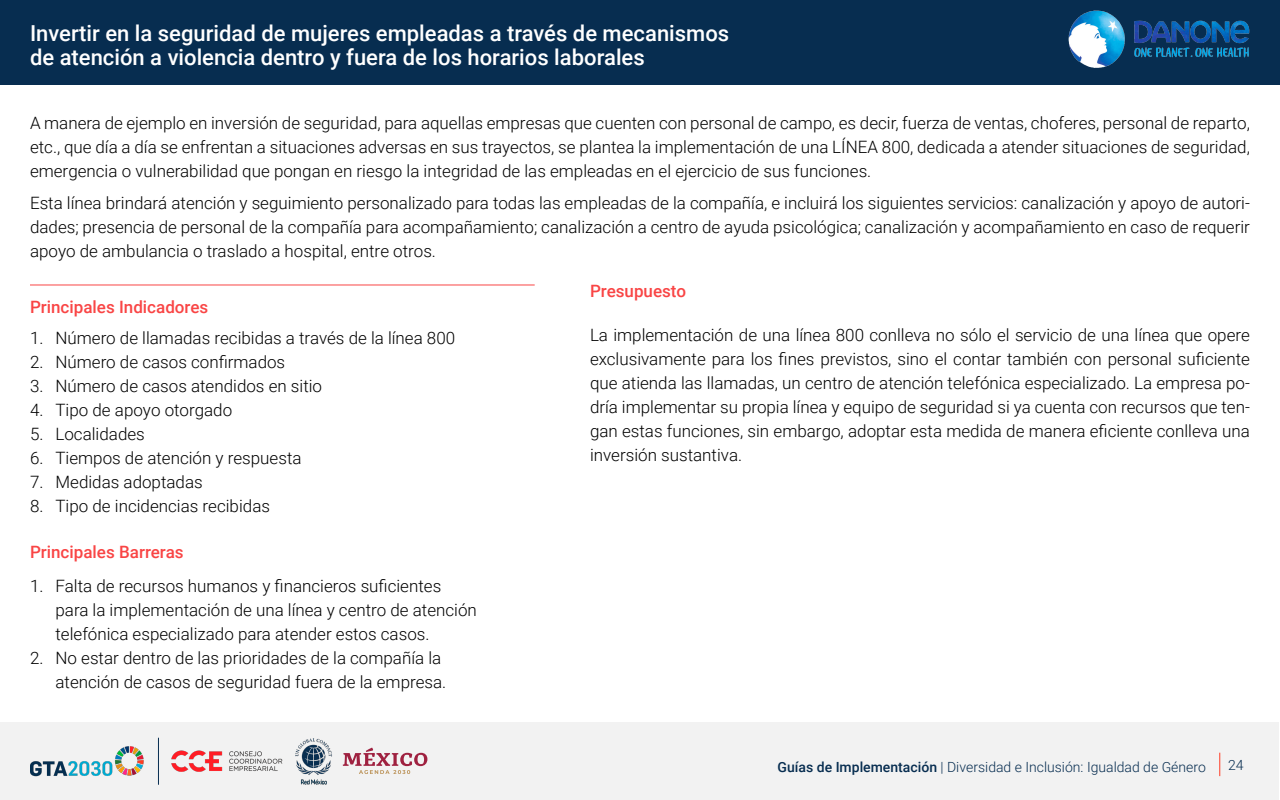
<style>
.page{position:relative;width:1280px;height:800px;background:#fff}
.page>*{position:absolute;margin:0;border:0;box-sizing:border-box;transform-origin:0 0}
.Titulos{font:500 22px/24px "Roboto";color:#fff}
.GENERAL_FINAL{font:300 17px/24px "Roboto";color:#000;text-align:justify}
.t1{font:500 17px "Roboto";color:#f94545}
.t2{font:300 14px "Roboto";color:#072d50}
.s1{font-weight:500}
</style>
<div class="page">
<div style="left:1px;top:722px;width:1278px;height:78px;background:#f2f2f2"></div>
<div style="left:0;top:0;width:1280px;height:84px;background:#072d50"></div>
<img style="left:30px;top:746px;width:114px;height:31px">
<img style="left:172px;top:751px;width:110px;height:21px">
<img style="left:295px;top:738px;width:37px;height:37px">
<svg style="left:343px;top:748px;width:84px;height:26px"></svg>
<hr style="left:158px;top:738px;width:1px;height:46px;background:#072d50">
<svg style="left:1220px;top:753px;width:1px;height:23px"></svg>
<img style="left:300px;top:779px;width:27px;height:6px">
<img style="left:1068px;top:11px;width:182px;height:57px">
<hr style="left:30px;top:285px;width:505px;height:1px;background:#f94545">
<p class="Titulos" style="left:30px;top:20px;width:701px">Invertir en la seguridad de mujeres empleadas a través de mecanismos de atención a violencia dentro y fuera de los horarios laborales</p>
<p class="GENERAL_FINAL" style="left:30px;top:111px;width:1222px">A manera de ejemplo en inversión de seguridad, para aquellas empresas que cuenten con personal de campo, es decir, fuerza de ventas, choferes, personal de reparto, etc., que día a día se enfrentan a situaciones adversas en sus trayectos, se plantea la implementación de una LÍNEA 800, dedicada a atender situaciones de seguridad, emergencia o vulnerabilidad que pongan en riesgo la integridad de las empleadas en el ejercicio de sus funciones.</p>
<p class="GENERAL_FINAL" style="left:30px;top:191px;width:1221px">Esta línea brindará atención y seguimiento personalizado para todas las empleadas de la compañía, e incluirá los siguientes servicios: canalización y apoyo de autori&shy;dades; presencia de personal de la compañía para acompañamiento; canalización a centro de ayuda psicológica; canalización y acompañamiento en caso de requerir apoyo de ambulancia o traslado a hospital, entre otros.</p>
<p class="t1" style="left:30px;top:295px;width:180px">Principales Indicadores</p>
<p class="GENERAL_FINAL" style="left:30px;top:325px;width:427px">1. Número de llamadas recibidas a través de la línea 800</p>
<p class="GENERAL_FINAL" style="left:30px;top:349px;width:257px">2. Número de casos confirmados</p>
<p class="GENERAL_FINAL" style="left:30px;top:373px;width:294px">3. Número de casos atendidos en sitio</p>
<p class="GENERAL_FINAL" style="left:30px;top:397px;width:204px">4. Tipo de apoyo otorgado</p>
<p class="GENERAL_FINAL" style="left:30px;top:421px;width:116px">5. Localidades</p>
<p class="GENERAL_FINAL" style="left:30px;top:445px;width:273px">6. Tiempos de atención y respuesta</p>
<p class="GENERAL_FINAL" style="left:30px;top:469px;width:174px">7. Medidas adoptadas</p>
<p class="GENERAL_FINAL" style="left:30px;top:493px;width:242px">8. Tipo de incidencias recibidas</p>
<p class="t1" style="left:30px;top:540px;width:155px">Principales Barreras</p>
<p class="GENERAL_FINAL" style="left:56px;top:573px;width:423px;text-align:left;text-indent:-26px">1. Falta de recursos humanos y financieros suficientes para la implementación de una línea y centro de atención telefónica especializado para atender estos casos.</p>
<p class="GENERAL_FINAL" style="left:30px;top:645px;width:418px;text-align:right">2. No estar dentro de las prioridades de la compañía la atención de casos de seguridad fuera de la empresa.</p>
<p class="t1" style="left:590px;top:279px;width:98px">Presupuesto</p>
<p class="GENERAL_FINAL" style="left:590px;top:322px;width:662px">La implementación de una línea 800 conlleva no sólo el servicio de una línea que opere exclusivamente para los fines previstos, sino el contar también con personal suficiente que atienda las llamadas, un centro de atención telefónica especializado. La empresa po&shy;dría implementar su propia línea y equipo de seguridad si ya cuenta con recursos que ten&shy;gan estas funciones, sin embargo, adoptar esta medida de manera eficiente conlleva una inversión sustantiva.</p>
<p class="t2" style="left:778px;top:757px;width:430px"><span class="s1">Guías de Implementación</span> | Diversidad e Inclusión: Igualdad de Género</p>
<p class="t2" style="left:1228px;top:755px;width:17px">24</p>
</div>
